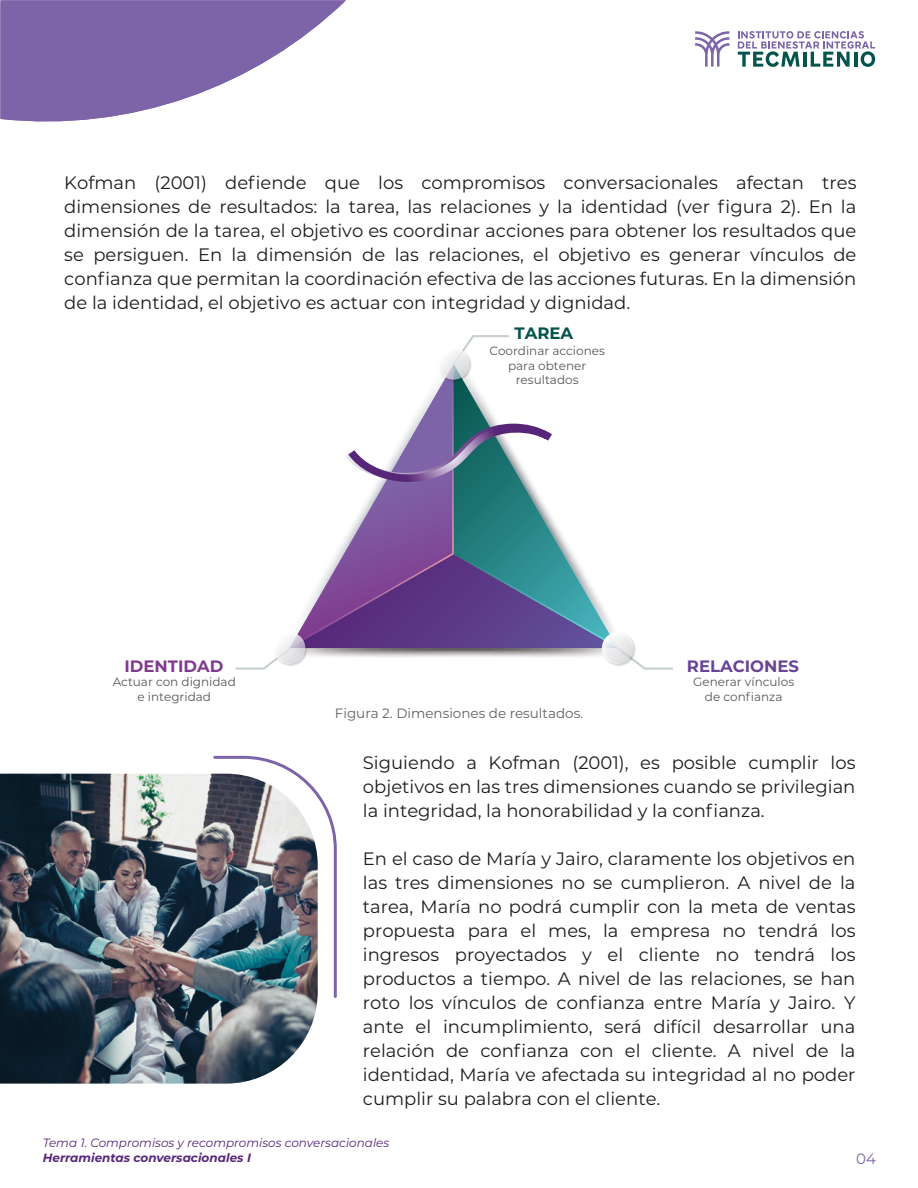
<style>
.page{position:relative;width:918px;height:1188px;background:#fff}
.page>*{position:absolute;margin:0;border:0;box-sizing:border-box;transform-origin:0 0}
.t1{font:18px/24px "Montserrat";color:#1d1d1b;text-align:justify}
.t2{font:700 16.5px "Montserrat";color:#6a4494}
.t3{font:700 16.5px "Montserrat";color:#803b8f}
.t4{font:700 16.5px "Montserrat";color:#03524b}
.t5{font:15px "Montserrat";color:#7d64a9}
.t6{font:13.5px "Montserrat";color:#616161}
.t7{font:12px/14.5px "Montserrat";color:#575756;text-align:center}
.t8{font:italic 12px "Montserrat";color:#572679}
.t9{font:italic 700 12px "Montserrat";color:#572679}
</style>
<div class="page">
<svg style="left:0;top:0;width:346px;height:122px;fill:#7d64a9"></svg>
<svg style="left:738px;top:31px;width:137px;height:36px"></svg>
<svg style="left:695px;top:31px;width:34px;height:36px"></svg>
<svg style="left:212px;top:755px;width:125px;height:243px"></svg>
<img style="left:0;top:774px;width:318px;height:310px">
<svg style="left:454px;top:384px;width:118px;height:169px"></svg>
<svg style="left:337px;top:384px;width:117px;height:169px"></svg>
<svg style="left:438px;top:335px;width:71px;height:49px"></svg>
<svg style="left:438px;top:348px;width:32px;height:32px"></svg>
<svg style="left:235px;top:553px;width:438px;height:117px"></svg>
<svg style="left:274px;top:632px;width:31px;height:32px"></svg>
<svg style="left:345px;top:424px;width:207px;height:58px"></svg>
<p class="t1" style="left:64px;top:170px;width:794px">Kofman (2001) defiende que los compromisos conversacionales afectan tres dimensiones de resultados: la tarea, las relaciones y la identidad (ver figura 2). En la dimensión de la tarea, el objetivo es coordinar acciones para obtener los resultados que se persiguen. En la dimensión de las relaciones, el objetivo es generar vínculos de confianza que permitan la coordinación efectiva de las acciones futuras. En la dimensión de la identidad, el objetivo es actuar con integridad y dignidad.</p>
<p class="t7" style="left:489px;top:343px;width:117px">Coordinar acciones para obtener resultados</p>
<p class="t4" style="left:515px;top:322px;width:60px">TAREA</p>
<p class="t3" style="left:125px;top:654px;width:100px">IDENTIDAD</p>
<p class="t7" style="left:113px;top:674px;width:125px">Actuar con dignidad e integridad</p>
<p class="t2" style="left:687px;top:654px;width:114px">RELACIONES</p>
<p class="t6" style="left:335px;top:704px;width:250px">Figura 2. Dimensiones de resultados.</p>
<p class="t7" style="left:693px;top:674px;width:103px">Generar vínculos de confianza</p>
<p class="t1" style="left:363px;top:750px;width:494px">Siguiendo a Kofman (2001), es posible cumplir los objetivos en las tres dimensiones cuando se privilegian la integridad, la honorabilidad y la confianza.</p>
<p class="t1" style="left:363px;top:846px;width:494px">En el caso de María y Jairo, claramente los objetivos en las tres dimensiones no se cumplieron. A nivel de la tarea, María no podrá cumplir con la meta de ventas propuesta para el mes, la empresa no tendrá los ingresos proyectados y el cliente no tendrá los productos a tiempo. A nivel de las relaciones, se han roto los vínculos de confianza entre María y Jairo. Y ante el incumplimiento, será difícil desarrollar una relación de confianza con el cliente. A nivel de la identidad, María ve afectada su integridad al no poder cumplir su palabra con el cliente.</p>
<p class="t8" style="left:43px;top:1135px;width:348px">Tema 1. Compromisos y recompromisos conversacionales</p>
<p class="t9" style="left:43px;top:1149px;width:210px">Herramientas conversacionales I</p>
<p class="t5" style="left:856px;top:1148px;width:21px">04</p>
</div>
